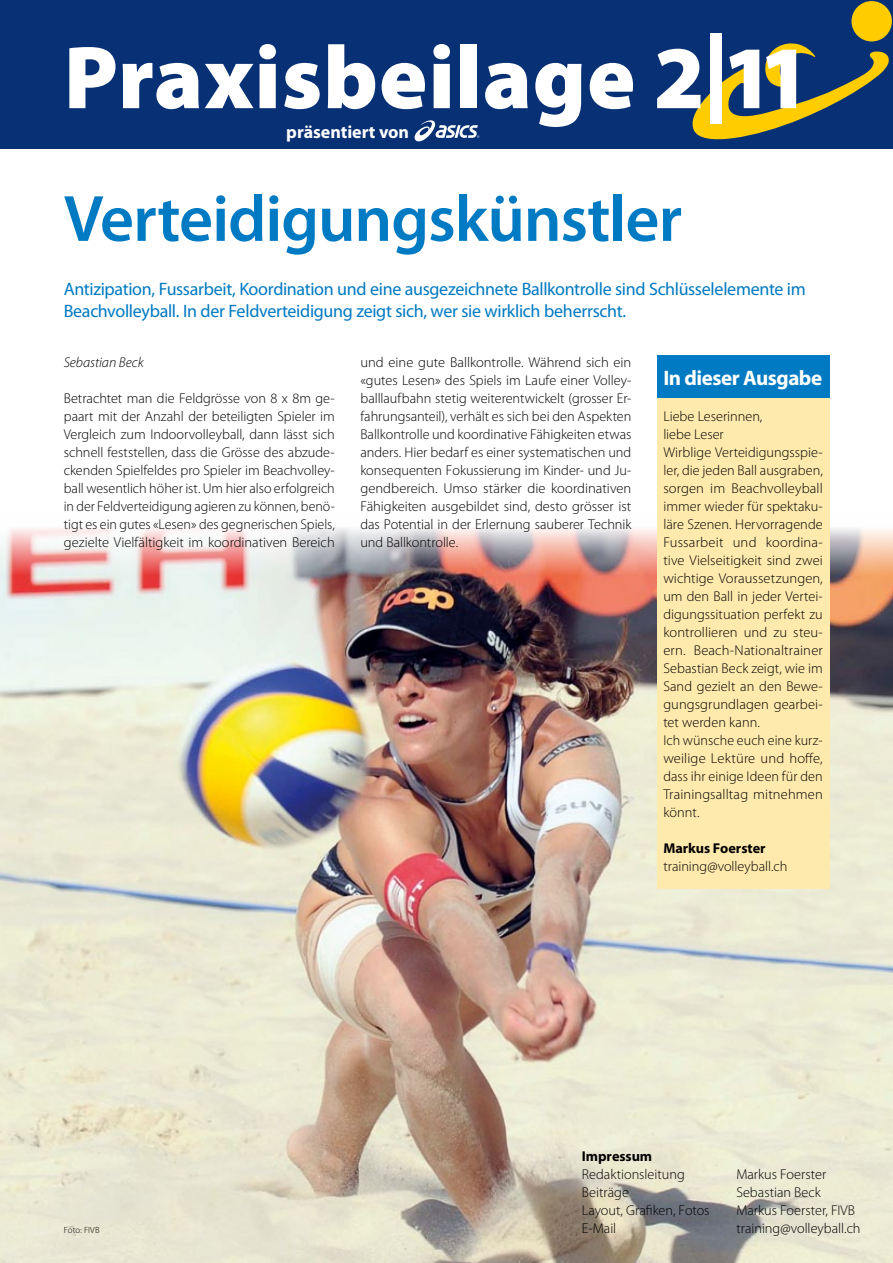
<style>
.page{position:relative;width:893px;height:1263px;background:#fff}
.page>*{position:absolute;margin:0;border:0;box-sizing:border-box;transform-origin:0 0}
.t1{font:900 90px "Myriad Pro";letter-spacing:.01em;color:#fff}
.t2{font:600 66px "Myriad Pro";letter-spacing:-.015em;color:#007ac2}
.t3{font:700 21px "Myriad Pro";letter-spacing:-.025em;color:#fff}
.t4{font:18px/22.5px "Myriad Pro";letter-spacing:-.02em;color:#007ac2}
.t5{font:700 18px "Myriad Pro";letter-spacing:-.005em;color:#fff}
.t6{font:300 14.25px/18px "Myriad Pro";letter-spacing:.005em;color:#000;text-align:justify}
.t7{font:700 14.25px "Myriad Pro";letter-spacing:-.005em;color:#000}
.t8{font:italic 300 14.25px "Myriad Pro";letter-spacing:-.005em;color:#000}
.t9{font:300 9px "Myriad Pro";letter-spacing:.005em;color:#000}
</style>
<div class="page">
<img style="left:0;top:513px;width:893px;height:750px">
<div style="left:0;top:0;width:893px;height:149px;background:#083074"></div>
<div style="left:851px;top:1px;width:41px;height:40px;background:#fc0;border-radius:50%"></div>
<svg style="left:692px;top:41px;width:197px;height:98px"></svg>
<svg style="left:415px;top:120px;width:64px;height:21px"></svg>
<div style="left:657px;top:392px;width:172px;height:497px;background:#ffeaad"></div>
<div style="left:657px;top:355px;width:172px;height:43px;background:#007ac2"></div>
<h1 class="t1" style="left:64px;top:18px;width:740px">Praxisbeilage 2|11</h1>
<p class="t5" style="left:286px;top:120px;width:124px">präsentiert von</p>
<h2 class="t2" style="left:64px;top:177px;width:620px">Verteidigungskünstler</h2>
<p class="t4" style="left:64px;top:277px;width:743px">Antizipation, Fussarbeit, Koordination und eine ausgezeichnete Ballkontrolle sind Schlüsselelemente im<br>Beachvolleyball. In der Feldverteidigung zeigt sich, wer sie wirklich beherrscht.</p>
<p class="t8" style="left:64px;top:354px;width:81px">Sebastian Beck</p>
<p class="t6" style="left:64px;top:389px;width:273px">Betrachtet man die Feldgrösse von 8 x 8m ge&shy;paart mit der Anzahl der beteiligten Spieler im Vergleich zum Indoorvolleyball, dann lässt sich schnell feststellen, dass die Grösse des abzude&shy;ckenden Spielfeldes pro Spieler im Beachvolley&shy;ball wesentlich höher ist. Um hier also erfolgreich in der Feldverteidigung agieren zu können, benö&shy;tigt es ein gutes «Lesen» des gegnerischen Spiels, gezielte Vielfältigkeit im koordinativen Bereich</p>
<p class="t6" style="left:360px;top:353px;width:273px">und eine gute Ballkontrolle. Während sich ein «gutes Lesen» des Spiels im Laufe einer Volley&shy;balllaufbahn stetig weiterentwickelt (grosser Er&shy;fahrungsanteil), verhält es sich bei den Aspekten Ballkontrolle und koordinative Fähigkeiten etwas anders. Hier bedarf es einer systematischen und konsequenten Fokussierung im Kinder- und Ju&shy;gendbereich. Umso stärker die koordinativen Fähigkeiten ausgebildet sind, desto grösser ist das Potential in der Erlernung sauberer Technik und Ballkontrolle.</p>
<h3 class="t3" style="left:663px;top:364px;width:160px">In dieser Ausgabe</h3>
<p class="t6" style="left:663px;top:407px;width:161px;text-align:left">Liebe Leserinnen,<br>liebe Leser<br>Wirblige Verteidigungsspie&shy;ler, die jeden Ball ausgraben, sorgen im Beachvolleyball immer wieder für spektaku&shy;läre Szenen. Hervorragende<br>Fussarbeit und koordina&shy;tive Vielseitigkeit sind zwei wichtige Voraussetzungen, um den Ball in jeder Vertei&shy;digungssituation perfekt zu kontrollieren und zu steu&shy;ern. Beach-Nationaltrainer<br>Sebastian Beck zeigt, wie im<br>Sand gezielt an den Bewe&shy;gungsgrundlagen gearbei&shy;tet werden kann.<br>Ich wünsche euch eine kurz&shy;weilige Lektüre und hoffe, dass ihr einige Ideen für den<br>Trainingsalltag mitnehmen könnt.</p>
<p class="t7" style="left:663px;top:839px;width:104px">Markus Foerster</p>
<p class="t6" style="left:663px;top:857px;width:126px">training@volleyball.ch</p>
<p class="t9" style="left:64px;top:1225px;width:37px">Foto: FIVB</p>
<p class="t7" style="left:582px;top:1147px;width:72px">Impressum</p>
<p class="t6" style="left:582px;top:1165px;width:104px">Redaktionsleitung</p>
<p class="t6" style="left:736px;top:1165px;width:91px">Markus Foerster</p>
<p class="t6" style="left:582px;top:1183px;width:49px">Beiträge</p>
<p class="t6" style="left:736px;top:1183px;width:86px">Sebastian Beck</p>
<p class="t6" style="left:582px;top:1201px;width:129px">Layout, Grafiken, Fotos</p>
<p class="t6" style="left:736px;top:1201px;width:120px">Markus Foerster, FIVB</p>
<p class="t6" style="left:582px;top:1219px;width:36px">E-Mail</p>
<p class="t6" style="left:736px;top:1219px;width:126px">training@volleyball.ch</p>
</div>
